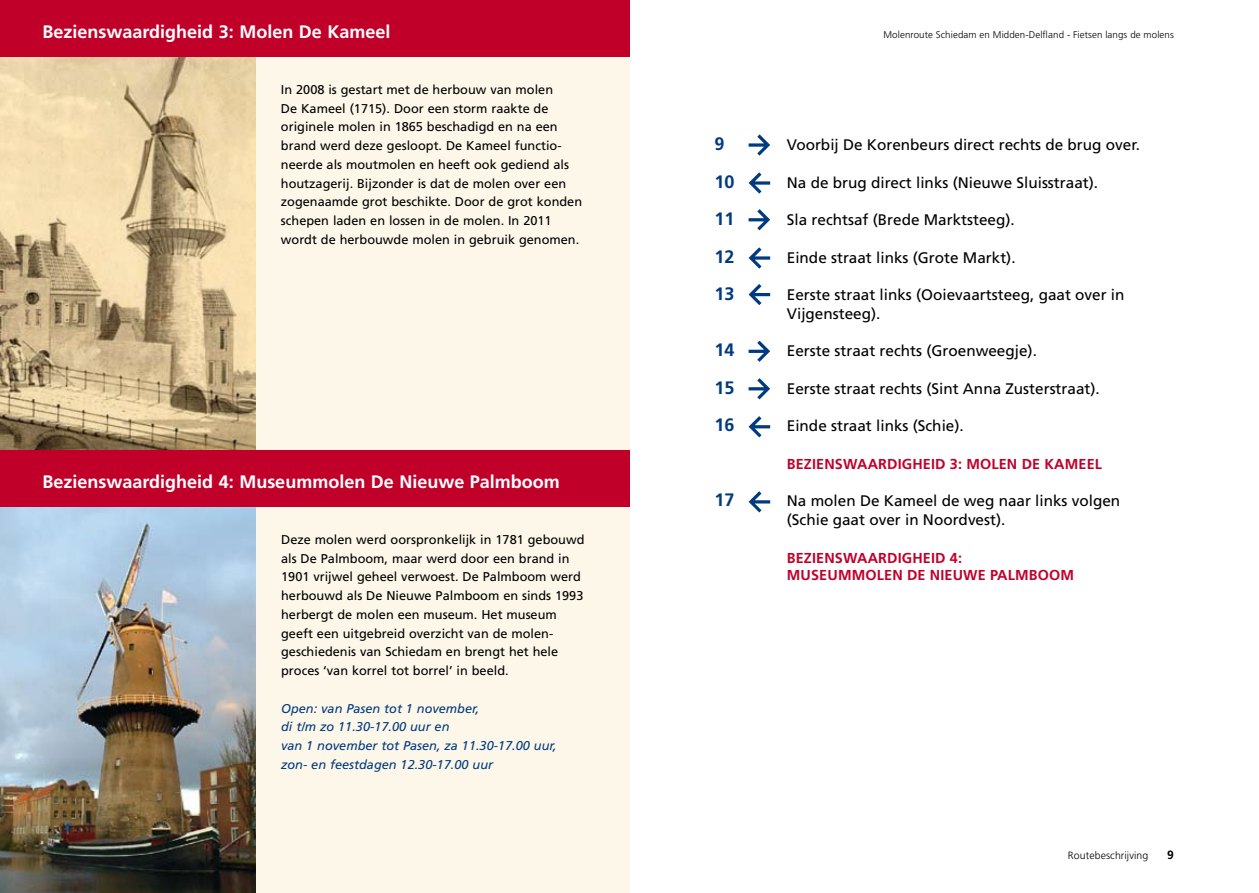
<style>
.page{position:relative;width:1259px;height:893px;background:#fff}
.page>*{position:absolute;margin:0;border:0;box-sizing:border-box;transform-origin:0 0}
.t1{font:700 18px "Frutiger LT Std";color:#fff}
.t2{font:700 18px "Frutiger LT Std";color:#003a80}
.t3{font:15.3px/18.8px "Frutiger LT Std";color:#000}
.t4{font:700 14.4px "Frutiger LT Std";letter-spacing:.01em;color:#c1002a}
.t5{font:12.75px/18.8px "Frutiger LT Std";color:#000}
.t6{font:italic 12.75px/18.8px "Frutiger LT Std";color:#003a80}
.t7{font:700 12px "Frutiger LT Std";color:#000}
.t8{font:300 10.5px "Frutiger LT Std";letter-spacing:.01em;color:#000}
.t9{font:300 9.75px "Frutiger LT Std";letter-spacing:.01em;color:#000}
</style>
<div class="page">
<div style="left:0;top:56px;width:629px;height:837px;background:#fdf7e9"></div>
<svg style="left:748px;top:134px;width:22px;height:22px"></svg>
<svg style="left:748px;top:172px;width:22px;height:22px"></svg>
<svg style="left:748px;top:209px;width:22px;height:21px"></svg>
<svg style="left:748px;top:247px;width:22px;height:22px"></svg>
<svg style="left:748px;top:284px;width:22px;height:21px"></svg>
<svg style="left:748px;top:341px;width:22px;height:21px"></svg>
<svg style="left:748px;top:378px;width:22px;height:21px"></svg>
<svg style="left:748px;top:416px;width:22px;height:21px"></svg>
<svg style="left:748px;top:491px;width:22px;height:21px"></svg>
<img style="left:0;top:56px;width:255px;height:394px">
<div style="left:0;top:0;width:629px;height:56px;background:#c1002a"></div>
<img style="left:0;top:506px;width:255px;height:387px">
<div style="left:0;top:450px;width:629px;height:56px;background:#c1002a"></div>
<h1 class="t1" style="left:43px;top:21px;width:349px">Bezienswaardigheid 3: Molen De Kameel</h1>
<p class="t5" style="left:281px;top:80px;width:303px">In 2008 is gestart met de herbouw van molen<br>De Kameel (1715). Door een storm raakte de originele molen in 1865 beschadigd en na een brand werd deze gesloopt. De Kameel functio&shy;neerde als moutmolen en heeft ook gediend als houtzagerij. Bijzonder is dat de molen over een zogenaamde grot beschikte. Door de grot konden schepen laden en lossen in de molen. In 2011 wordt de herbouwde molen in gebruik genomen.</p>
<h1 class="t1" style="left:43px;top:471px;width:519px">Bezienswaardigheid 4: Museummolen De Nieuwe Palmboom</h1>
<p class="t5" style="left:281px;top:530px;width:305px">Deze molen werd oorspronkelijk in 1781 gebouwd als De Palmboom, maar werd door een brand in 1901 vrijwel geheel verwoest. De Palmboom werd herbouwd als De Nieuwe Palmboom en sinds 1993 herbergt de molen een museum. Het museum geeft een uitgebreid overzicht van de molen&shy;geschiedenis van Schiedam en brengt het hele proces ‘van korrel tot borrel’ in beeld.</p>
<p class="t6" style="left:281px;top:699px;width:277px">Open: van Pasen tot 1 november,<br>di t/m zo 11.30-17.00 uur en<br>van 1 november tot Pasen, za 11.30-17.00 uur, zon- en feestdagen 12.30-17.00 uur</p>
<p class="t9" style="left:883px;top:29px;width:292px">Molenroute Schiedam en Midden-Delfland - Fietsen langs de molens</p>
<h1 class="t2" style="left:714px;top:133px;width:12px">9</h1>
<p class="t3" style="left:787px;top:135px;width:355px">Voorbij De Korenbeurs direct rechts de brug over.</p>
<h1 class="t2" style="left:714px;top:171px;width:22px">10</h1>
<p class="t3" style="left:787px;top:173px;width:313px">Na de brug direct links (Nieuwe Sluisstraat).</p>
<h1 class="t2" style="left:714px;top:208px;width:22px">11</h1>
<p class="t3" style="left:787px;top:210px;width:229px">Sla rechtsaf (Brede Marktsteeg).</p>
<h1 class="t2" style="left:714px;top:246px;width:22px">12</h1>
<p class="t3" style="left:787px;top:248px;width:230px">Einde straat links (Grote Markt).</p>
<h1 class="t2" style="left:714px;top:283px;width:22px">13</h1>
<p class="t3" style="left:787px;top:285px;width:339px">Eerste straat links (Ooievaartsteeg, gaat over in<br>Vijgensteeg).</p>
<h1 class="t2" style="left:714px;top:339px;width:22px">14</h1>
<p class="t3" style="left:787px;top:342px;width:251px">Eerste straat rechts (Groenweegje).</p>
<h1 class="t2" style="left:714px;top:377px;width:22px">15</h1>
<p class="t3" style="left:787px;top:379px;width:314px">Eerste straat rechts (Sint Anna Zusterstraat).</p>
<h1 class="t2" style="left:714px;top:414px;width:22px">16</h1>
<p class="t3" style="left:787px;top:417px;width:178px">Einde straat links (Schie).</p>
<p class="t4" style="left:787px;top:455px;width:144px">BEZIEN SWAARDIG HEID</p>
<p class="t4" style="left:950px;top:455px;width:154px">3: MOLEN DE KAMEEL</p>
<h1 class="t2" style="left:714px;top:489px;width:22px">17</h1>
<p class="t3" style="left:787px;top:492px;width:335px">Na molen De Kameel de weg naar links volgen (Schie gaat over in Noordvest).</p>
<p class="t4" style="left:787px;top:549px;width:144px">BEZIEN SWAARDIG HEID</p>
<p class="t4" style="left:950px;top:549px;width:14px">4:</p>
<p class="t4" style="left:787px;top:566px;width:153px">MUSEUMMOLEN DE NIEUWE</p>
<p class="t4" style="left:990px;top:566px;width:85px">PALMBOO M</p>
<p class="t8" style="left:1068px;top:849px;width:82px">Routebeschrijving</p>
<p class="t7" style="left:1167px;top:848px;width:8px">9</p>
</div>
